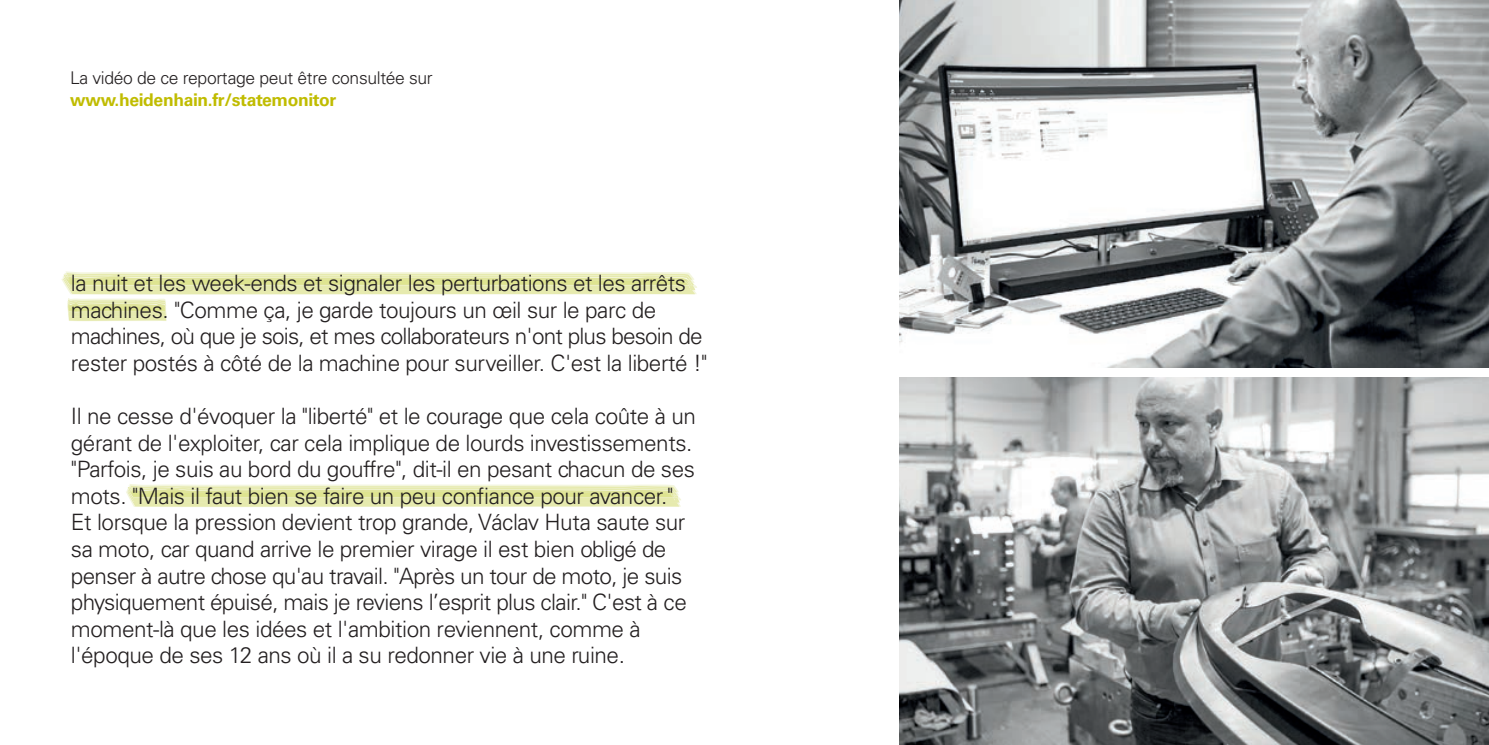
<style>
.page{position:relative;width:1489px;height:745px;background:#fff}
.page>*{position:absolute;margin:0;border:0;box-sizing:border-box;transform-origin:0 0}
.t1{font:300 22.5px/26.5px "Univers";letter-spacing:-.02em;color:#231f20}
.t2{font:300 17.5px "Univers";letter-spacing:-.02em;color:#231f20}
.t3{font:700 17.5px "Univers";letter-spacing:-.02em;color:#c0bc00}
</style>
<div class="page">
<svg style="left:126px;top:484px;width:555px;height:23px;background:#e6eab0"></svg>
<img style="left:899px;top:0;width:589px;height:367px">
<img style="left:899px;top:377px;width:589px;height:367px">
<svg style="left:61px;top:271px;width:636px;height:50px"></svg>
<p class="t2" style="left:70px;top:67px;width:364px">La vidéo de ce reportage peut être consultée sur</p>
<p class="t3" style="left:70px;top:90px;width:267px">www.heidenhain.fr/statemonitor</p>
<p class="t1" style="left:71px;top:269px;width:638px">la nuit et les week-ends et signaler les perturbations et les arrêts machines. "Comme ça, je garde toujours un œil sur le parc de machines, où que je sois, et mes collaborateurs n'ont plus besoin de rester postés à côté de la machine pour surveiller. C'est la liberté !"</p>
<p class="t1" style="left:71px;top:402px;width:626px">Il ne cesse d'évoquer la "liberté" et le courage que cela coûte à un gérant de l'exploiter, car cela implique de lourds investissements. "Parfois, je suis au bord du gouffre", dit-il en pesant chacun de ses mots. "Mais il faut bien se faire un peu confiance pour avancer." Et lorsque la pression devient trop grande, Václav Huta saute sur sa moto, car quand arrive le premier virage il est bien obligé de penser à autre chose qu'au travail. "Après un tour de moto, je suis physiquement épuisé, mais je reviens l’esprit plus clair." C'est à ce moment-là que les idées et l'ambition reviennent, comme à l'époque de ses 12 ans où il a su redonner vie à une ruine.</p>
</div>
